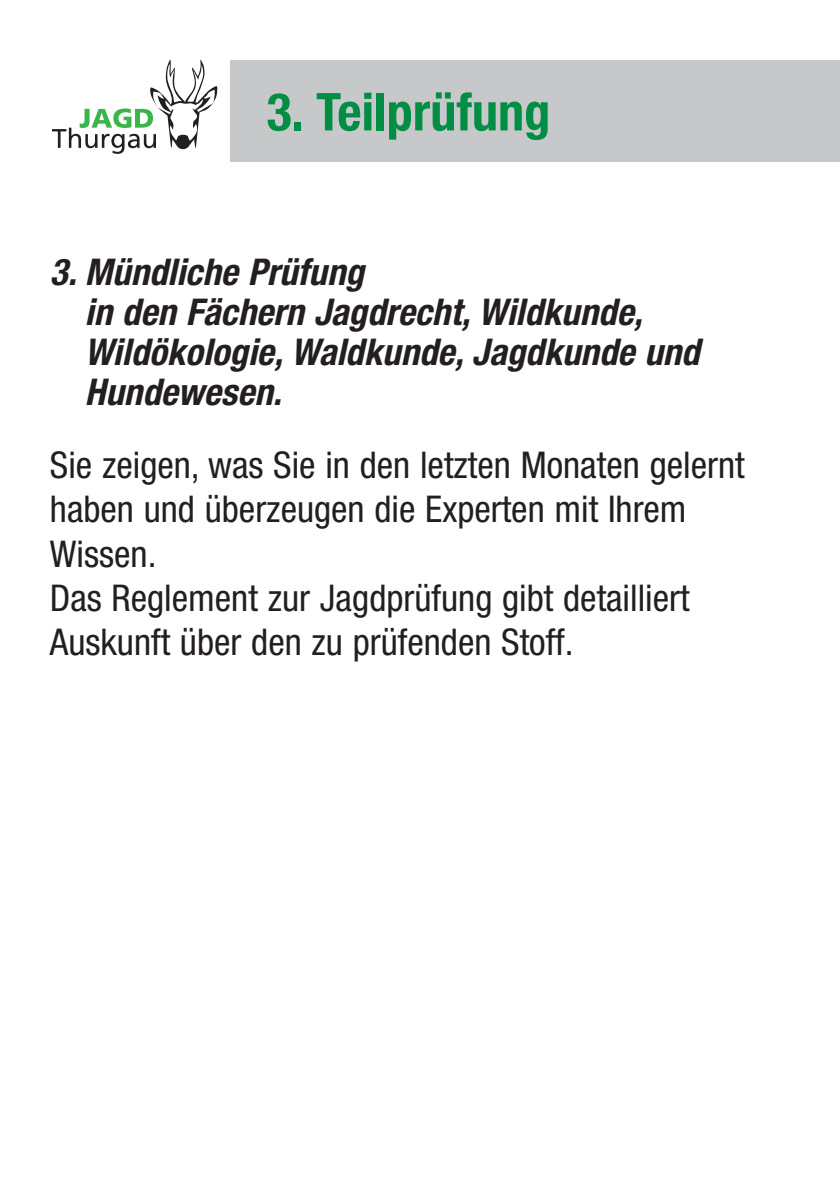
<style>
.page{position:relative;width:840px;height:1191px;background:#fff}
.page>*{position:absolute;margin:0;border:0;box-sizing:border-box;transform-origin:0 0}
.t1{font:700 condensed 52.2px "Helvetica Neue LT";color:#008d44}
.t2{font:condensed 36.8px/44.2px "Helvetica Neue LT";color:#231f20}
.t3{font:italic 700 condensed 36.8px/40px "Helvetica Neue LT";color:#231f20}
</style>
<div class="page">
<div style="left:230px;top:60px;width:609px;height:102px;background:#c7c8ca"></div>
<svg style="left:52px;top:60px;width:166px;height:94px"></svg>
<h1 class="t1" style="left:266px;top:93px;width:285px">3. Teilprüfung</h1>
<p class="t3" style="left:85px;top:255px;width:616px;text-indent:-35px">3. Mündliche Prüfung<br>in den Fächern Jagdrecht, Wildkunde,<br>Wildökologie, Waldkunde, Jagdkunde und<br>Hundewesen.</p>
<p class="t2" style="left:50px;top:446px;width:696px">Sie zeigen, was Sie in den letzten Monaten gelernt haben und überzeugen die Experten mit Ihrem Wissen.<br>Das Reglement zur Jagdprüfung gibt detailliert Auskunft über den zu prüfenden Stoff.</p>
</div>
